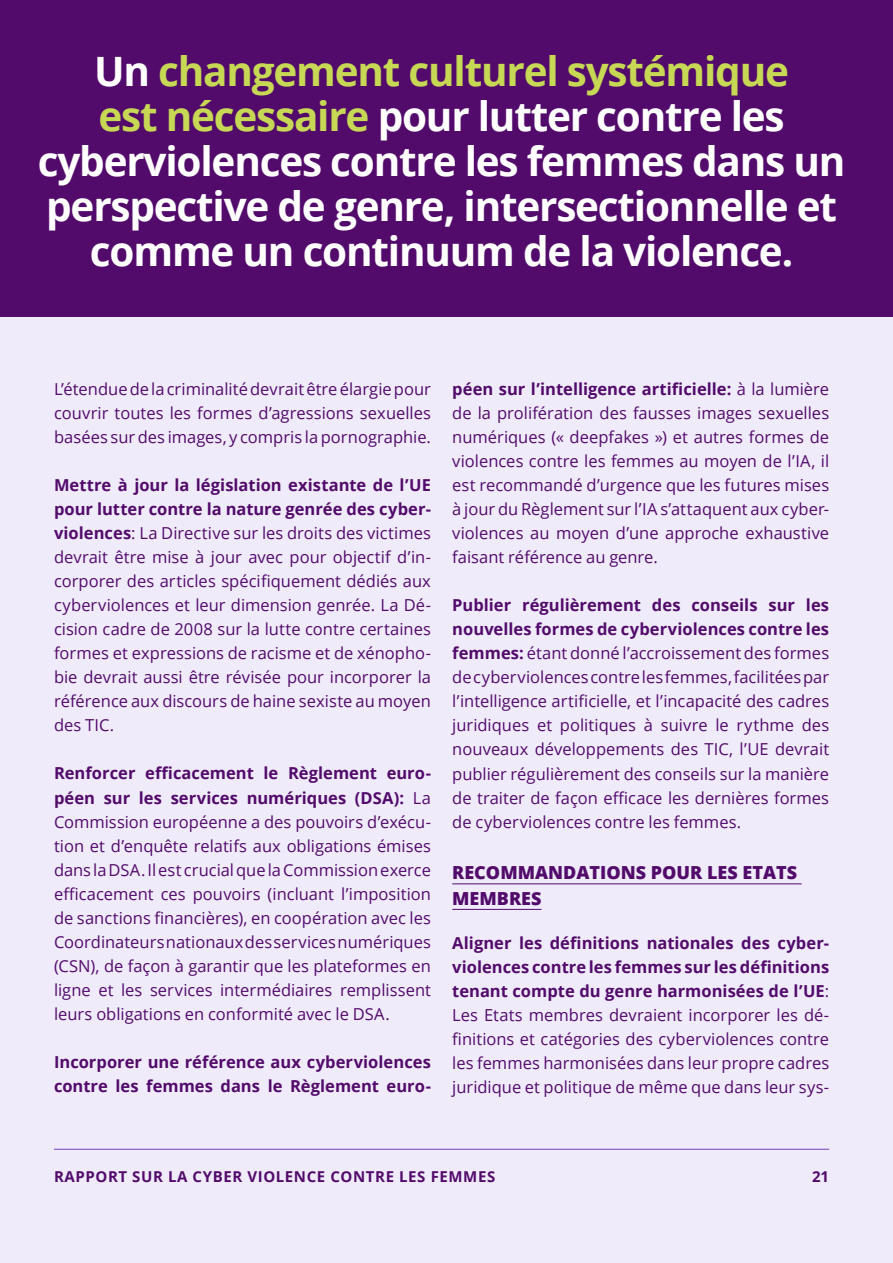
<style>
.page{position:relative;width:893px;height:1263px;background:#efebfb}
.page>*{position:absolute;margin:0;border:0;box-sizing:border-box;transform-origin:0 0}
.t1{font:700 40.5px/45px "Open Sans";letter-spacing:-.03em;color:#fff;text-align:center}
.t2{font:800 18px/25.5px "Open Sans";color:#520a6b}
.t3{font:16.5px/24px "Open Sans";color:#520a6b;text-align:justify}
.t4{font:700 16.5px/24px "Open Sans";letter-spacing:.005em;color:#520a6b}
.t5{font:700 15px "Open Sans";letter-spacing:.04em;color:#520a6b}
.s1{color:#c6d854}
.s2{font-weight:700}
</style>
<div class="page">
<hr style="left:54px;top:1149px;width:775px;height:1px;background:#7a3eba">
<hr style="left:452px;top:883px;width:350px;height:1px;background:#520a6b">
<hr style="left:452px;top:909px;width:89px;height:1px;background:#520a6b">
<div style="left:0;top:0;width:893px;height:317px;background:#520a6b"></div>
<h1 class="t1" style="left:38px;top:48px;width:809px">Un <span class="s1">changement culturel systémique<br>est nécessaire</span> pour lutter contre les cyberviolences contre les femmes dans un perspective de genre, intersectionnelle et comme un continuum de la violence.</h1>
<p class="t3" style="left:54px;top:377px;width:378px">L’étendue de la criminalité devrait être élargie pour couvrir toutes les formes d’agressions sexuelles basées sur des images, y compris la pornographie.</p>
<p class="t3" style="left:54px;top:473px;width:378px"><span class="s2">Mettre à jour la législation existante de l’UE pour lutter contre la nature genrée des cyber&shy;violences</span>: La Directive sur les droits des victimes devrait être mise à jour avec pour objectif d’in&shy;corporer des articles spécifiquement dédiés aux cyberviolences et leur dimension genrée. La Dé&shy;cision cadre de 2008 sur la lutte contre certaines formes et expressions de racisme et de xénopho&shy;bie devrait aussi être révisée pour incorporer la référence aux discours de haine sexiste au moyen des TIC.</p>
<p class="t3" style="left:54px;top:761px;width:378px"><span class="s2">Renforcer efficacement le Règlement euro&shy;péen sur les services numériques (DSA):</span> La Commission européenne a des pouvoirs d’exécu&shy;tion et d’enquête relatifs aux obligations émises dans la DSA. Il est crucial que la Commission exerce efficacement ces pouvoirs (incluant l’imposition de sanctions financières), en coopération avec les Coordinateurs nationaux des services numériques (CSN), de façon à garantir que les plateformes en ligne et les services intermédiaires remplissent leurs obligations en conformité avec le DSA.</p>
<p class="t4" style="left:54px;top:1049px;width:378px">Incorporer une référence aux cyberviolences contre les femmes dans le Règlement euro-</p>
<p class="t3" style="left:452px;top:377px;width:378px"><span class="s2">péen sur l’intelligence artificielle:</span> à la lumière de la prolifération des fausses images sexuelles numériques (« deepfakes ») et autres formes de violences contre les femmes au moyen de l’IA, il est recommandé d’urgence que les futures mises à jour du Règlement sur l’IA s’attaquent aux cyber&shy;violences au moyen d’une approche exhaustive faisant référence au genre.</p>
<p class="t3" style="left:452px;top:593px;width:378px"><span class="s2">Publier régulièrement des conseils sur les nouvelles formes de cyberviolences contre les femmes:</span> étant donné l’accroissement des formes de cyberviolences contre les femmes, facilitées par l’intelligence artificielle, et l’incapacité des cadres juridiques et politiques à suivre le rythme des nouveaux développements des TIC, l’UE devrait publier régulièrement des conseils sur la manière de traiter de façon efficace les dernières formes de cyberviolences contre les femmes.</p>
<p class="t2" style="left:452px;top:859px;width:346px">RECOMMANDATIONS POUR LES ETATS<br>MEMBRES</p>
<p class="t3" style="left:452px;top:930px;width:378px"><span class="s2">Aligner les définitions nationales des cyber&shy;violences contre les femmes sur les définitions tenant compte du genre harmonisées de l’UE</span>:<br>Les Etats membres devraient incorporer les dé&shy;finitions et catégories des cyberviolences contre les femmes harmonisées dans leur propre cadres juridique et politique de même que dans leur sys-</p>
<p class="t5" style="left:54px;top:1166px;width:443px">RAPPORT SUR LA CYBER VIOLENCE CONTRE LES FEMMES</p>
<p class="t5" style="left:812px;top:1166px;width:19px">21</p>
</div>
